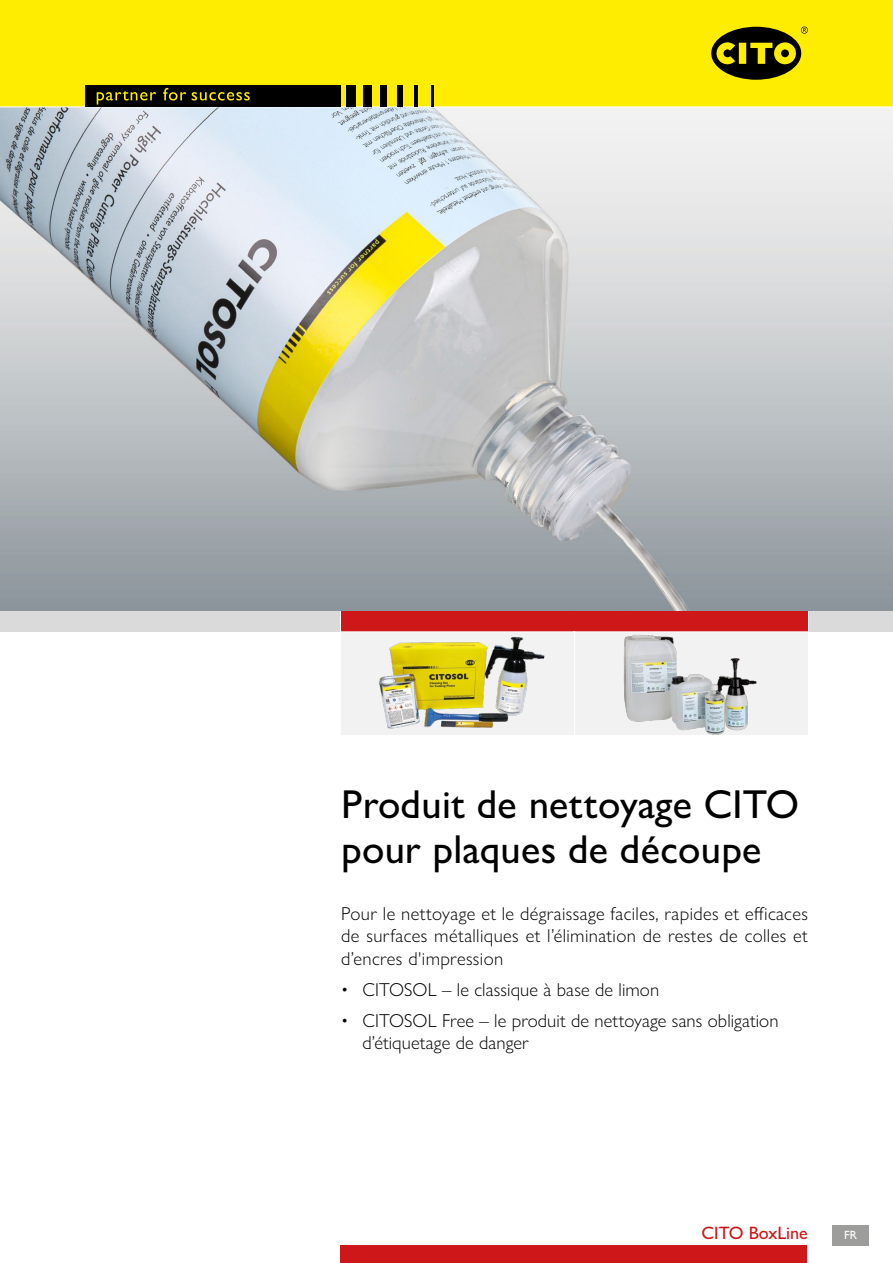
<style>
.page{position:relative;width:893px;height:1263px;background:#fff}
.page>*{position:absolute;margin:0;border:0;box-sizing:border-box;transform-origin:0 0}
.t1{font:500 40.5px/45px "Gill Sans Nova";letter-spacing:.005em;color:#000}
.t2{font:300 18.75px/22.5px "Gill Sans Nova";letter-spacing:.005em;color:#000;text-align:justify}
.t3{font:500 18px "Gill Sans Nova";color:#cd1719}
.t4{font:500 12px "Gill Sans Nova";color:#fff}
</style>
<div class="page">
<div style="left:832px;top:1225px;width:37px;height:20px;background:#9d9d9c"></div>
<div style="left:340px;top:1245px;width:467px;height:18px;background:#cd1719"></div>
<div style="left:0;top:611px;width:340px;height:20px;background:#dadada"></div>
<div style="left:341px;top:611px;width:467px;height:20px;background:#cd1719"></div>
<div style="left:809px;top:611px;width:84px;height:20px;background:#dadada"></div>
<div style="left:574px;top:632px;width:234px;height:103px;background:#f2f2f2"></div>
<img style="left:623px;top:635px;width:134px;height:99px">
<div style="left:573px;top:631px;width:236px;height:105px;border:1px solid #fff"></div>
<div style="left:341px;top:632px;width:234px;height:103px;background:#f2f2f2"></div>
<img style="left:379px;top:637px;width:166px;height:92px">
<div style="left:340px;top:631px;width:235px;height:105px;border:1px solid #fff"></div>
<img style="left:0;top:108px;width:893px;height:502px">
<div style="left:0;top:0;width:893px;height:108px;background:#ffed00"></div>
<div style="left:85px;top:85px;width:256px;height:21px;background:#000"></div>
<div style="left:346px;top:85px;width:10px;height:21px;background:#000"></div>
<div style="left:380px;top:85px;width:7px;height:21px;background:#000"></div>
<div style="left:397px;top:85px;width:6px;height:21px;background:#000"></div>
<hr style="left:414px;top:85px;width:4px;height:21px;background:#000">
<hr style="left:431px;top:85px;width:2px;height:21px;background:#000">
<div style="left:363px;top:85px;width:9px;height:21px;background:#000"></div>
<svg style="left:97px;top:91px;width:59px;height:14px"></svg>
<svg style="left:163px;top:88px;width:23px;height:13px"></svg>
<svg style="left:192px;top:92px;width:58px;height:9px"></svg>
<svg style="left:711px;top:27px;width:97px;height:53px;background:#746c00"></svg>
<h1 class="t1" style="left:341px;top:782px;width:459px">Produit de nettoyage CITO pour plaques de découpe</h1>
<p class="t2" style="left:341px;top:902px;width:468px">Pour le nettoyage et le dégraissage faciles, rapides et efficaces de surfaces métalliques et l’élimination de restes de colles et d’encres d'impression</p>
<p class="t2" style="left:341px;top:978px;width:319px">• CITOSOL – le classique à base de limon</p>
<p class="t2" style="left:362px;top:1009px;width:418px;text-indent:-21px">• CITOSOL Free – le produit de nettoyage sans obligation d’étiquetage de danger</p>
<p class="t3" style="left:702px;top:1221px;width:108px">CITO BoxLine</p>
<p class="t4" style="left:844px;top:1228px;width:14px">FR</p>
</div>
